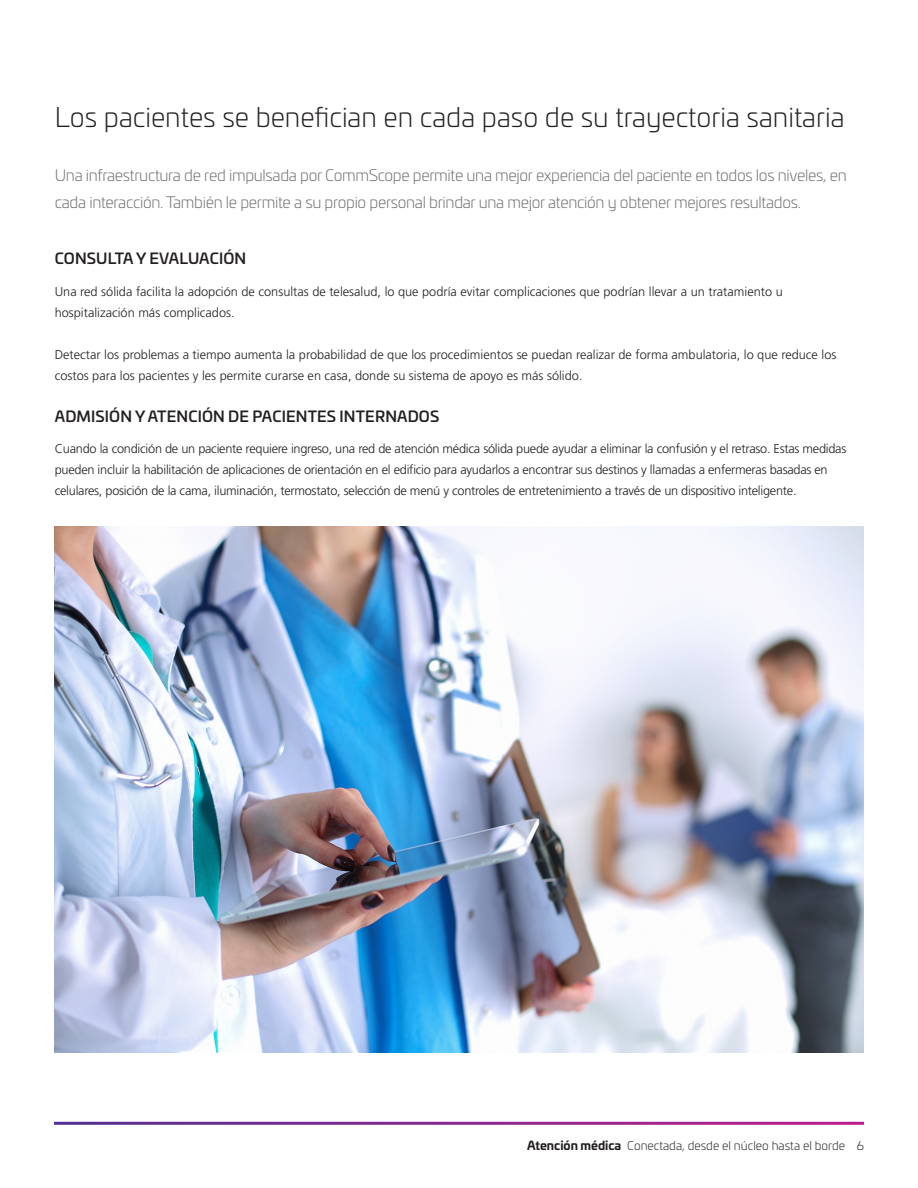
<style>
.page{position:relative;width:918px;height:1188px;background:#fff}
.page>*{position:absolute;margin:0;border:0;box-sizing:border-box;transform-origin:0 0}
.Main_Headline_18pt{font:300 27px "Univia Pro";color:#231f20}
.Intro_body_11pt{font:300 15.75px/26.2px "Univia Pro";letter-spacing:-.02em;color:#6c6d70}
.Subhead_10pt_all_cap{font:500 15px "Univia Pro";letter-spacing:.01em;color:#231f20}
.Body_text_9pt{font:300 12.75px/21px "Frutiger LT Pro";letter-spacing:-.02em;color:#231f20}
.Body_text_9pt-2{font:300 12.75px/21px "Frutiger LT Pro";color:#231f20}
.t1{font:300 12px "Univia Pro";color:#231f20}
.s1{font-weight:700}
</style>
<div class="page">
<img style="left:54px;top:526px;width:810px;height:527px">
<p class="Main_Headline_18pt" style="left:55px;top:98px;width:791px">Los pacientes se benefician en cada paso de su trayectoria sanitaria</p>
<p class="Intro_body_11pt" style="left:55px;top:162px;width:794px">Una infraestructura de red impulsada por CommScope permite una mejor experiencia del paciente en todos los niveles, en cada interacción. También le permite a su propio personal brindar una mejor atención y obtener mejores resultados.</p>
<p class="Subhead_10pt_all_cap" style="left:55px;top:247px;width:193px">CONSULTA Y EVALUACIÓN</p>
<p class="Body_text_9pt-2" style="left:55px;top:281px;width:730px">Una red sólida facilita la adopción de consultas de telesalud, lo que podría evitar complicaciones que podrían llevar a un tratamiento u hospitalización más complicados.</p>
<p class="Body_text_9pt-2" style="left:55px;top:344px;width:783px">Detectar los problemas a tiempo aumenta la probabilidad de que los procedimientos se puedan realizar de forma ambulatoria, lo que reduce los costos para los pacientes y les permite curarse en casa, donde su sistema de apoyo es más sólido.</p>
<p class="Subhead_10pt_all_cap" style="left:55px;top:404px;width:386px">ADMISIÓN Y ATENCIÓN DE PACIENTES INTERNADOS</p>
<p class="Body_text_9pt" style="left:55px;top:438px;width:793px">Cuando la condición de un paciente requiere ingreso, una red de atención médica sólida puede ayudar a eliminar la confusión y el retraso. Estas medidas pueden incluir la habilitación de aplicaciones de orientación en el edificio para ayudarlos a encontrar sus destinos y llamadas a enfermeras basadas en celulares, posición de la cama, iluminación, termostato, selección de menú y controles de entretenimiento a través de un dispositivo inteligente.</p>
<p class="t1" style="left:527px;top:1138px;width:338px"><span class="s1">Atención médica</span> Conectada, desde el núcleo hasta el borde 6</p>
</div>
